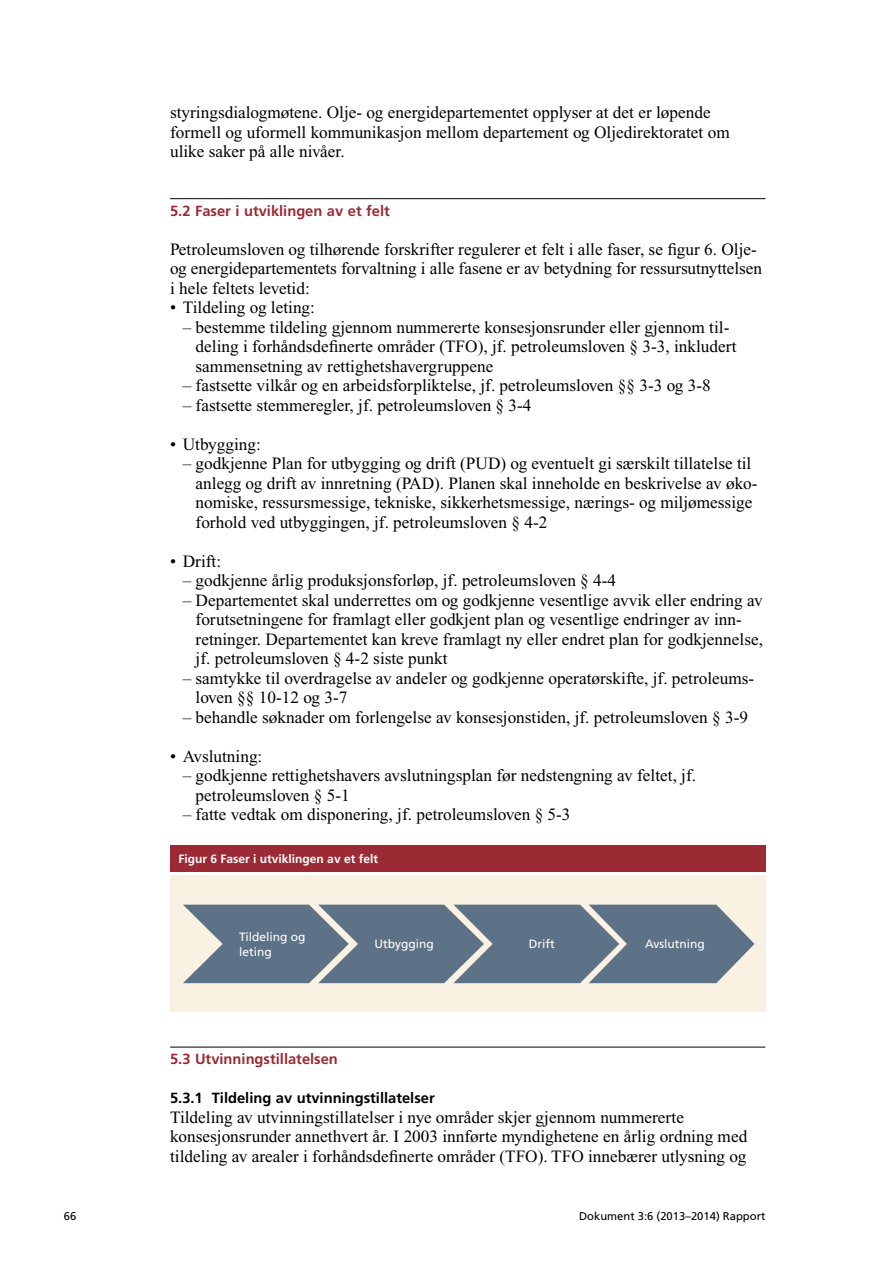
<style>
.page{position:relative;width:893px;height:1263px;background:#fff}
.page>*{position:absolute;margin:0;border:0;box-sizing:border-box;transform-origin:0 0}
.Brtekst{font:17.25px/19.5px "Times New Roman PS Std";color:#000}
.Brtekst_u_luft{font:17.25px/19.5px "Times New Roman PS Std";letter-spacing:-.005em;color:#000}
.t1{font:700 14.7px "Frutiger LT Std";color:#9c2a34}
.t2{font:700 14.7px "Frutiger LT Std";color:#000}
.t3{font:12px/15px "Frutiger LT Std";color:#fff}
.Figurtittel{font:700 12px "Frutiger LT Std";color:#fff}
.t4{font:11.25px "Frutiger LT Std";color:#000}
</style>
<div class="page">
<hr style="left:170px;top:198px;width:595px;height:1px;background:#000">
<hr style="left:170px;top:1047px;width:595px;height:1px;background:#000">
<div style="left:170px;top:846px;width:595px;height:26px;background:#9c2a34"></div>
<svg style="left:170px;top:875px;width:595px;height:1px"></svg>
<div style="left:170px;top:876px;width:595px;height:136px;background:#f9f1e1"></div>
<svg style="left:183px;top:905px;width:571px;height:78px;background:#6f8091"></svg>
<p class="Brtekst" style="left:170px;top:103px;width:561px">styringsdialogmøtene. Olje- og energidepartementet opplyser at det er løpende formell og uformell kommunikasjon mellom departement og Oljedirektoratet om ulike saker på alle nivåer.</p>
<p class="t1" style="left:170px;top:202px;width:221px">5.2 Faser i utviklingen av et felt</p>
<p class="Brtekst_u_luft" style="left:170px;top:239px;width:593px">Petroleumsloven og tilhørende forskrifter regulerer et felt i alle faser, se figur 6. Olje&shy;og energidepartementets forvaltning i alle fasene er av betydning for ressursutnyttelsen i hele feltets levetid:</p>
<p class="Brtekst" style="left:170px;top:298px;width:146px">• Tildeling og leting:</p>
<p class="Brtekst" style="left:196px;top:317px;width:543px;text-indent:-13px">– bestemme tildeling gjennom nummererte konsesjonsrunder eller gjennom til&shy;deling i forhåndsdefinerte områder (TFO), jf. petroleumsloven § 3-3, inkludert sammensetning av rettighetshavergruppene</p>
<p class="Brtekst" style="left:183px;top:376px;width:530px">– fastsette vilkår og en arbeidsforpliktelse, jf. petroleumsloven §§ 3-3 og 3-8</p>
<p class="Brtekst" style="left:183px;top:395px;width:350px">– fastsette stemmeregler, jf. petroleumsloven § 3-4</p>
<p class="Brtekst" style="left:170px;top:434px;width:92px">• Utbygging:</p>
<p class="Brtekst" style="left:196px;top:454px;width:563px;text-indent:-13px">– godkjenne Plan for utbygging og drift (PUD) og eventuelt gi særskilt tillatelse til anlegg og drift av innretning (PAD). Planen skal inneholde en beskrivelse av øko&shy;nomiske, ressursmessige, tekniske, sikkerhetsmessige, nærings- og miljømessige forhold ved utbyggingen, jf. petroleumsloven § 4-2</p>
<p class="Brtekst" style="left:170px;top:551px;width:53px">• Drift:</p>
<p class="Brtekst" style="left:183px;top:571px;width:435px">– godkjenne årlig produksjonsforløp, jf. petroleumsloven § 4-4</p>
<p class="Brtekst" style="left:196px;top:590px;width:569px;text-indent:-13px">– Departementet skal underrettes om og godkjenne vesentlige avvik eller endring av forutsetningene for framlagt eller godkjent plan og vesentlige endringer av inn&shy;retninger. Departementet kan kreve framlagt ny eller endret plan for godkjennelse, jf. petroleumsloven § 4-2 siste punkt</p>
<p class="Brtekst" style="left:196px;top:668px;width:560px;text-indent:-13px">– samtykke til overdragelse av andeler og godkjenne operatørskifte, jf. petroleums&shy;loven §§ 10-12 og 3-7</p>
<p class="Brtekst" style="left:183px;top:707px;width:567px">– behandle søknader om forlengelse av konsesjonstiden, jf. petroleumsloven § 3-9</p>
<p class="Brtekst" style="left:170px;top:746px;width:94px">• Avslutning:</p>
<p class="Brtekst" style="left:196px;top:766px;width:502px;text-indent:-13px">– godkjenne rettighetshavers avslutningsplan før nedstengning av feltet, jf. petroleumsloven § 5-1</p>
<p class="Brtekst" style="left:183px;top:805px;width:389px">– fatte vedtak om disponering, jf. petroleumsloven § 5-3</p>
<p class="Figurtittel" style="left:179px;top:852px;width:201px">Figur 6 Faser i utviklingen av et felt</p>
<p class="t3" style="left:239px;top:929px;width:68px">Tildeling og leting</p>
<p class="t3" style="left:374px;top:937px;width:61px">Utbygging</p>
<p class="t3" style="left:529px;top:937px;width:28px">Drift</p>
<p class="t3" style="left:645px;top:937px;width:61px">Avslutning</p>
<p class="t1" style="left:170px;top:1050px;width:169px">5.3 Utvinningstillatelsen</p>
<p class="t2" style="left:170px;top:1089px;width:266px">5.3.1 Tildeling av utvinningstillatelser</p>
<p class="Brtekst" style="left:170px;top:1107px;width:579px">Tildeling av utvinningstillatelser i nye områder skjer gjennom nummererte konsesjonsrunder annethvert år. I 2003 innførte myndighetene en årlig ordning med tildeling av arealer i forhåndsdefinerte områder (TFO). TFO innebærer utlysning og</p>
<p class="t4" style="left:64px;top:1210px;width:14px">66</p>
<p class="t4" style="left:579px;top:1210px;width:188px">Dokument 3:6 (2013–2014) Rapport</p>
</div>
